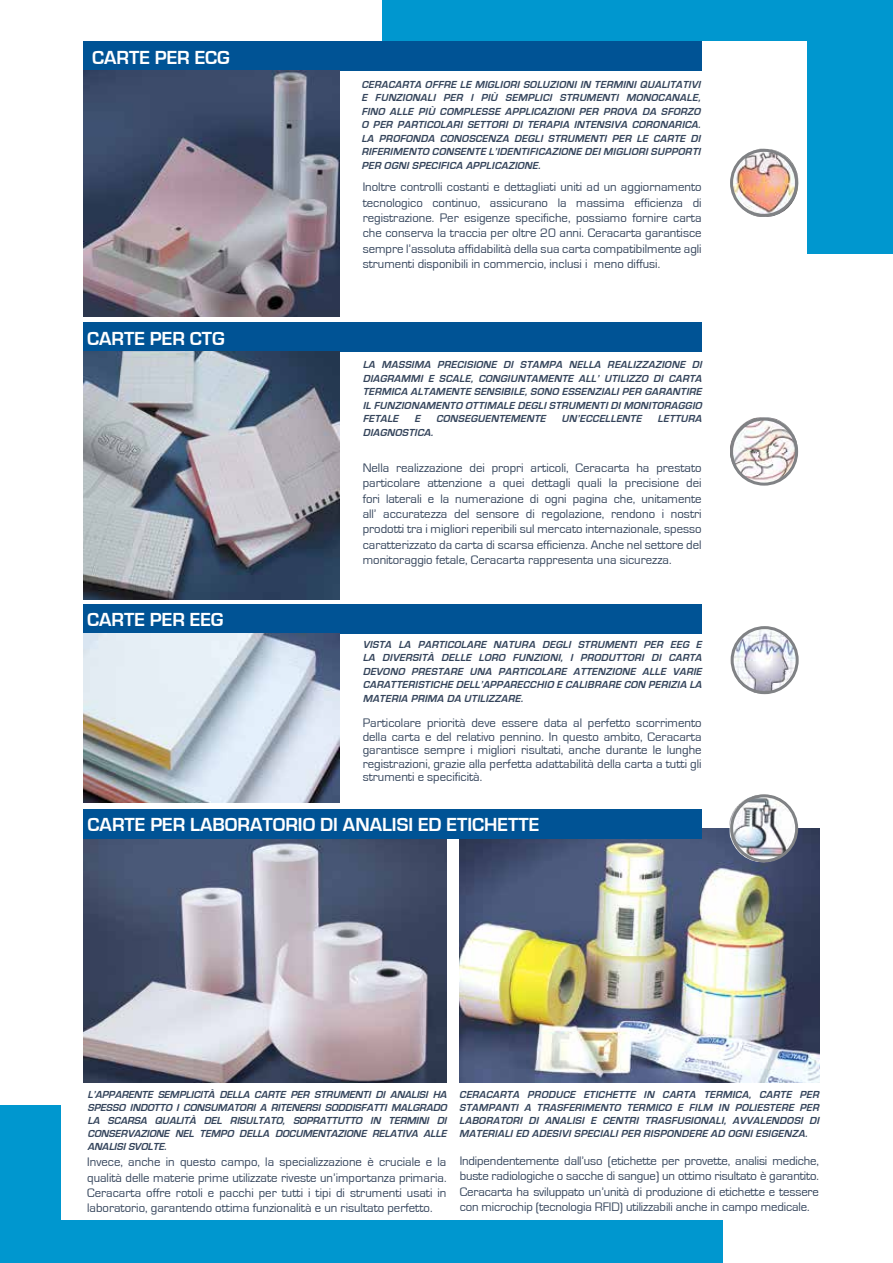
<style>
.page{position:relative;width:893px;height:1263px;background:#fff}
.page>*{position:absolute;margin:0;border:0;box-sizing:border-box;transform-origin:0 0}
.t1{font:700 19.5px "Eurostile";color:#fff}
.t2{font:12.75px/15.3px "Eurostile";color:#34445b;text-align:justify}
.t3{font:italic 700 10.5px/13.5px "Eurostile";color:#34445b;text-align:justify}
</style>
<div class="page">
<img style="left:730px;top:418px;width:68px;height:64px">
<img style="left:730px;top:627px;width:68px;height:67px">
<img style="left:731px;top:149px;width:67px;height:68px">
<div style="left:383px;top:0;width:510px;height:41px;background:#0097cf"></div>
<div style="left:808px;top:0;width:85px;height:254px;background:#0097cf"></div>
<div style="left:26px;top:1221px;width:697px;height:42px;background:#0097cf"></div>
<div style="left:83px;top:322px;width:619px;height:29px;background:#005395"></div>
<div style="left:83px;top:41px;width:619px;height:29px;background:#005395"></div>
<div style="left:83px;top:604px;width:619px;height:30px;background:#005395"></div>
<div style="left:0;top:1106px;width:61px;height:157px;background:#0097cf"></div>
<img style="left:83px;top:70px;width:256px;height:247px">
<img style="left:83px;top:351px;width:256px;height:249px">
<img style="left:83px;top:634px;width:256px;height:168px">
<img style="left:83px;top:838px;width:363px;height:244px">
<img style="left:459px;top:828px;width:360px;height:254px">
<img style="left:730px;top:795px;width:68px;height:67px">
<div style="left:730px;top:794px;width:68px;height:68px;border:3px solid #808285;border-radius:50%"></div>
<div style="left:731px;top:626px;width:68px;height:68px;border:3px solid #808285;border-radius:50%"></div>
<div style="left:730px;top:418px;width:68px;height:68px;border:3px solid #808285;border-radius:50%"></div>
<div style="left:730px;top:149px;width:68px;height:68px;border:3px solid #808285;border-radius:50%"></div>
<div style="left:83px;top:809px;width:619px;height:29px;background:#005395"></div>
<h1 class="t1" style="left:92px;top:47px;width:139px">CARTE PER ECG</h1>
<h1 class="t1" style="left:87px;top:328px;width:139px">CARTE PER CTG</h1>
<h1 class="t1" style="left:87px;top:609px;width:138px">CARTE PER EEG</h1>
<p class="t3" style="left:361px;top:78px;width:343px">CERACARTA OFFRE LE MIGLIORI SOLUZIONI IN TERMINI QUALITATIVI E FUNZIONALI PER I PIÙ SEMPLICI STRUMENTI MONOCANALE, FINO ALLE PIÙ COMPLESSE APPLICAZIONI PER PROVA DA SFORZO O PER PARTICOLARI SETTORI DI TERAPIA INTENSIVA CORONARICA.<br>LA PROFONDA CONOSCENZA DEGLI STRUMENTI PER LE CARTE DI RIFERIMENTO CONSENTE L’IDENTIFICAZIONE DEIMIGLIORISUPPORTI PER OGNISPECIFICA APPLICAZIONE.</p>
<p class="t2" style="left:363px;top:180px;width:340px">Inoltre controlli costanti e dettagliati uniti ad un aggiornamento tecnologico continuo, assicurano la massima efficienza di registrazione. Per esigenze specifiche, possiamo fornire carta che conserva la traccia per oltre 20 anni. Ceracarta garantisce sempre l’assoluta affidabilità della sua carta compatibilmente agli strumenti disponibili in commercio, inclusi i meno diffusi.</p>
<p class="t3" style="left:363px;top:358px;width:343px">LA MASSIMA PRECISIONE DI STAMPA NELLA REALIZZAZIONE DI DIAGRAMMI E SCALE, CONGIUNTAMENTE ALL’ UTILIZZO DI CARTA TERMICA ALTAMENTE SENSIBILE,SONO ESSENZIALIPER GARANTIRE IL FUNZIONAMENTO OTTIMALE DEGLISTRUMENTIDIMONITORAGGIO FETALE</p>
<p class="t3" style="left:414px;top:412px;width:10px">E</p>
<p class="t3" style="left:436px;top:412px;width:114px">CONSEGUENTEMENTE</p>
<p class="t3" style="left:562px;top:412px;width:84px">UN’ECCELLENTE</p>
<p class="t3" style="left:657px;top:412px;width:48px">LETTURA</p>
<p class="t3" style="left:363px;top:426px;width:75px">DIAGNOSTICA.</p>
<p class="t2" style="left:363px;top:460px;width:340px">Nella realizzazione dei propri articoli, Ceracarta ha prestato particolare attenzione a quei dettagli quali la precisione dei fori laterali e la numerazione di ogni pagina che, unitamente all’ accuratezza del sensore di regolazione, rendono i nostri prodotti tra i migliori reperibili sul mercato internazionale, spesso caratterizzato da carta di scarsa efficienza. Anche nel settore del monitoraggio fetale, Ceracarta rappresenta una sicurezza.</p>
<p class="t3" style="left:363px;top:638px;width:343px">VISTA LA PARTICOLARE NATURA DEGLI STRUMENTI PER EEG E LA DIVERSITÀ DELLE LORO FUNZIONI, I PRODUTTORI DI CARTA DEVONO PRESTARE UNA PARTICOLARE ATTENZIONE ALLE VARIE CARATTERISTICHE DELL’APPARECCHIO E CALIBRARE CON PERIZIA LA MATERIA PRIMA DA UTILIZZARE.</p>
<p class="t2" style="left:363px;top:716px;width:340px;line-height:13.5px">Particolare priorità deve essere data al perfetto scorrimento della carta e del relativo pennino. In questo ambito, Ceracarta garantisce sempre i migliori risultati, anche durante le lunghe registrazioni, grazie alla perfetta adattabilità della carta a tutti gli strumenti e specificità.</p>
<h1 class="t1" style="left:88px;top:813px;width:453px">CARTE PER LABORATORIO DI ANALISI ED ETICHETTE</h1>
<p class="t3" style="left:88px;top:1088px;width:363px;line-height:13px">L’APPARENTE SEMPLICITÀ DELLA CARTE PER STRUMENTI DI ANALISI HA SPESSO INDOTTO I CONSUMATORI A RITENERSI SODDISFATTI MALGRADO LA SCARSA QUALITÀ DEL RISULTATO, SOPRATTUTTO IN TERMINI DI CONSERVAZIONE NEL TEMPO DELLA DOCUMENTAZIONE RELATIVA ALLE ANALISISVOLTE.</p>
<p class="t3" style="left:459px;top:1088px;width:364px;line-height:13px">CERACARTA PRODUCE ETICHETTE IN CARTA TERMICA, CARTE PER STAMPANTI A TRASFERIMENTO TERMICO E FILM IN POLIESTERE PER LABORATORI DI ANALISI E CENTRI TRASFUSIONALI, AVVALENDOSI DI MATERIALIED ADESIVISPECIALIPER RISPONDERE AD OGNIESIGENZA.</p>
<p class="t2" style="left:87px;top:1155px;width:361px">Invece, anche in questo campo, la specializzazione è cruciale e la qualità delle materie prime utilizzate riveste un’importanza primaria.<br>Ceracarta offre rotoli e pacchi per tutti i tipi di strumenti usati in laboratorio, garantendo ottima funzionalità e un risultato perfetto.</p>
<p class="t2" style="left:460px;top:1153px;width:361px">Indipendentemente dall’uso (etichette per provette, analisi mediche, buste radiologiche o sacche di sangue) un ottimo risultato è garantito.<br>Ceracarta ha sviluppato un’unità di produzione di etichette e tessere con microchip (tecnologia RFID) utilizzabili anche in campo medicale.</p>
</div>
